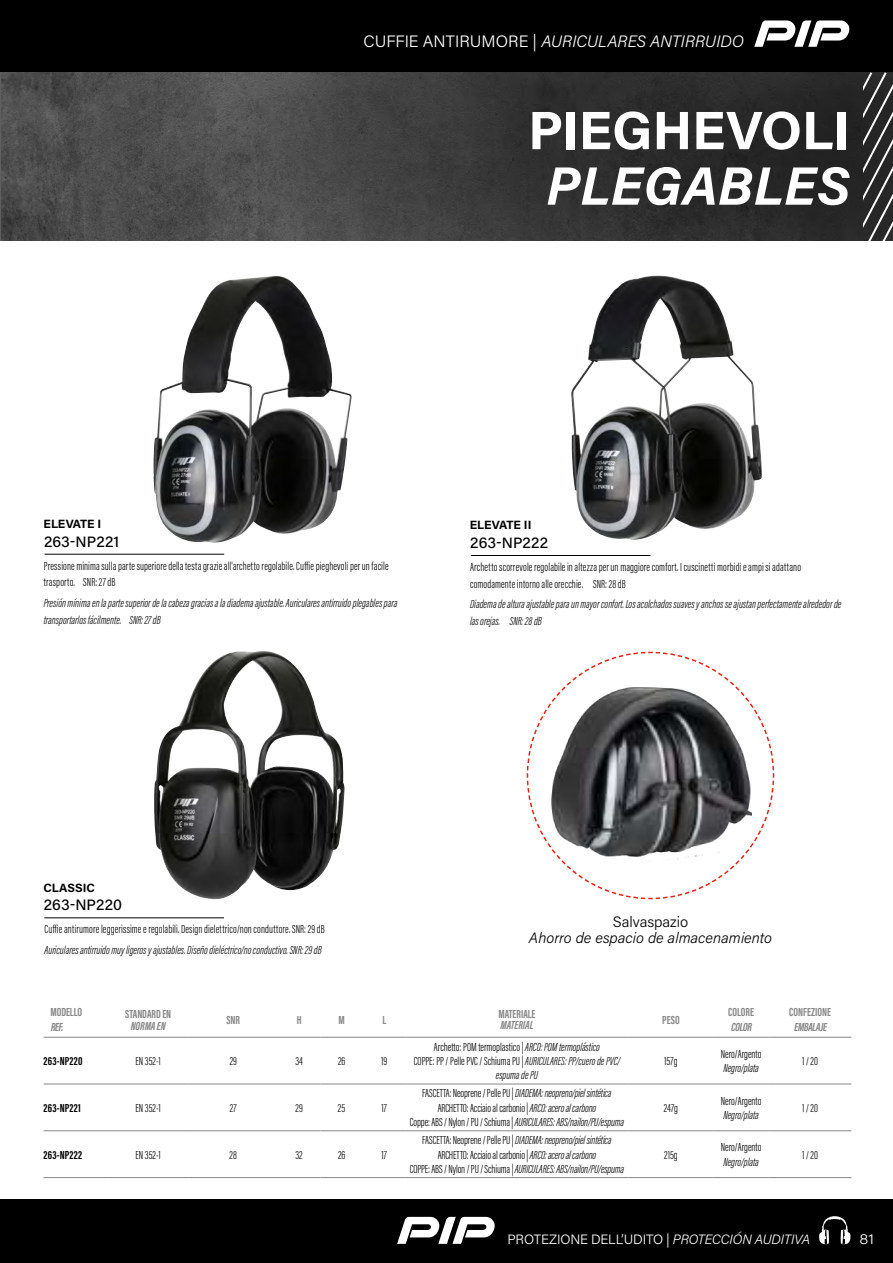
<style>
.page{position:relative;width:893px;height:1263px;background:#fff}
.page>*{position:absolute;margin:0;border:0;box-sizing:border-box;transform-origin:0 0}
.t1{font:700 54px "Acumin Pro";letter-spacing:-.005em;color:#fff}
.t2{font:italic 700 54px "Acumin Pro";letter-spacing:.01em;color:#fff}
.t3{font:italic 300 16.5px "Acumin Pro";letter-spacing:.005em;color:#fff}
.t4{font:300 16.5px "Acumin Pro";letter-spacing:-.01em;color:#fff}
.t5{font:italic 300 15px "Acumin Pro";color:#000}
.t6{font:500 15px "Acumin Pro";letter-spacing:.005em;color:#000}
.t7{font:300 15px "Acumin Pro";color:#000}
.t8{font:300 13.5px "Acumin Pro";letter-spacing:-.01em;color:#fff}
.t9{font:300 13.5px "Acumin Pro Wide";color:#fff}
.t10{font:italic 300 12px/14.4px "Acumin Pro Extra Cond";letter-spacing:.005em;color:#000;text-align:center}
.t11{font:300 12px/16.5px "Acumin Pro Extra Cond";letter-spacing:.01em;color:#000}
.t12{font:700 12px "Acumin Pro Extra Cond";color:#878787}
.t13{font:700 12px "Acumin Pro Extra Cond";letter-spacing:.025em;color:#000}
.t14{font:700 12px "Acumin Pro";letter-spacing:-.005em;color:#000}
.t15{font:italic 700 12px "Acumin Pro Extra Cond";color:#878787}
.t16{font:italic 700 12px "Acumin Pro Extra Cond";color:#878787}
.s1{font-style:normal}
.s2{font-style:italic}
</style>
<div class="page">
<div style="left:0;top:1199px;width:893px;height:64px;background:#000"></div>
<div style="left:0;top:0;width:893px;height:72px;background:#000"></div>
<svg style="left:819px;top:1216px;width:31px;height:28px"></svg>
<svg style="left:397px;top:1217px;width:98px;height:27px"></svg>
<img style="left:1px;top:72px;width:862px;height:169px">
<hr style="left:44px;top:1037px;width:64px;height:1px;background:#878787">
<hr style="left:108px;top:1037px;width:81px;height:1px;background:#878787">
<hr style="left:189px;top:1037px;width:89px;height:1px;background:#878787">
<hr style="left:278px;top:1037px;width:42px;height:1px;background:#878787">
<hr style="left:320px;top:1037px;width:43px;height:1px;background:#878787">
<hr style="left:363px;top:1037px;width:42px;height:1px;background:#878787">
<hr style="left:405px;top:1037px;width:223px;height:1px;background:#878787">
<hr style="left:628px;top:1037px;width:85px;height:1px;background:#878787">
<hr style="left:713px;top:1037px;width:56px;height:1px;background:#878787">
<hr style="left:769px;top:1037px;width:82px;height:1px;background:#878787">
<hr style="left:44px;top:1084px;width:64px;height:1px;background:#878787">
<hr style="left:108px;top:1084px;width:81px;height:1px;background:#878787">
<hr style="left:189px;top:1084px;width:89px;height:1px;background:#878787">
<hr style="left:278px;top:1084px;width:42px;height:1px;background:#878787">
<hr style="left:320px;top:1084px;width:43px;height:1px;background:#878787">
<hr style="left:363px;top:1084px;width:42px;height:1px;background:#878787">
<hr style="left:405px;top:1084px;width:223px;height:1px;background:#878787">
<hr style="left:628px;top:1084px;width:85px;height:1px;background:#878787">
<hr style="left:713px;top:1084px;width:56px;height:1px;background:#878787">
<hr style="left:769px;top:1084px;width:82px;height:1px;background:#878787">
<hr style="left:44px;top:1130px;width:64px;height:1px;background:#878787">
<hr style="left:108px;top:1130px;width:81px;height:1px;background:#878787">
<hr style="left:189px;top:1130px;width:89px;height:1px;background:#878787">
<hr style="left:278px;top:1130px;width:42px;height:1px;background:#878787">
<hr style="left:320px;top:1130px;width:43px;height:1px;background:#878787">
<hr style="left:363px;top:1130px;width:42px;height:1px;background:#878787">
<hr style="left:405px;top:1130px;width:223px;height:1px;background:#878787">
<hr style="left:628px;top:1130px;width:85px;height:1px;background:#878787">
<hr style="left:713px;top:1130px;width:56px;height:1px;background:#878787">
<hr style="left:769px;top:1130px;width:82px;height:1px;background:#878787">
<hr style="left:44px;top:1177px;width:64px;height:1px;background:#878787">
<hr style="left:108px;top:1177px;width:81px;height:1px;background:#878787">
<hr style="left:189px;top:1177px;width:89px;height:1px;background:#878787">
<hr style="left:278px;top:1177px;width:42px;height:1px;background:#878787">
<hr style="left:320px;top:1177px;width:43px;height:1px;background:#878787">
<hr style="left:363px;top:1177px;width:42px;height:1px;background:#878787">
<hr style="left:405px;top:1177px;width:223px;height:1px;background:#878787">
<hr style="left:628px;top:1177px;width:85px;height:1px;background:#878787">
<hr style="left:713px;top:1177px;width:56px;height:1px;background:#878787">
<hr style="left:769px;top:1177px;width:82px;height:1px;background:#878787">
<img style="left:154px;top:276px;width:198px;height:267px">
<img style="left:154px;top:651px;width:191px;height:249px">
<hr style="left:44px;top:917px;width:180px;height:1px;background:#000">
<img style="left:571px;top:276px;width:191px;height:264px">
<hr style="left:45px;top:554px;width:179px;height:1px;background:#000">
<hr style="left:471px;top:555px;width:179px;height:1px;background:#000">
<svg style="left:526px;top:651px;width:249px;height:249px"></svg>
<svg style="left:863px;top:72px;width:30px;height:169px"></svg>
<svg style="left:754px;top:20px;width:96px;height:27px"></svg>
<h2 class="t4" style="left:375px;top:30px;width:45px">TAPPI</h2>
<h2 class="t3" style="left:541px;top:30px;width:205px">TAPONES PARA LOS OÍDOS</h2>
<h2 class="t3" style="left:364px;top:30px;width:382px"><span class="s1">CUFFIE ANTIRUMORE |</span> AURICULARES ANTIRRUIDO</h2>
<h1 class="t1" style="left:528px;top:92px;width:323px">PIEGHEVOLI</h1>
<h1 class="t2" style="left:546px;top:147px;width:305px">PLEGABLES</h1>
<p class="t14" style="left:44px;top:515px;width:59px">ELEVATE I</p>
<p class="t14" style="left:470px;top:517px;width:63px">ELEVATE II</p>
<p class="t6" style="left:44px;top:531px;width:77px">263-NP221</p>
<p class="t6" style="left:470px;top:532px;width:80px">263-NP222</p>
<p class="t11" style="left:44px;top:557px;width:346px">Pressione minima sulla parte superiore della testa grazie all’archetto regolabile. Cuffie pieghevoli per un facile trasporto. SNR: 27 dB</p>
<p class="t10" style="left:44px;top:595px;width:355px;line-height:16.5px;text-align:left">Presión mínima en la parte superior de la cabeza gracias a la diadema ajustable. Auriculares antirruido plegables para transportarlos fácilmente. SNR: 27 dB</p>
<p class="t11" style="left:470px;top:559px;width:333px">Archetto scorrevole regolabile in altezza per un maggiore comfort. I cuscinetti morbidi e ampi si adattano comodamente intorno alle orecchie. SNR: 28 dB</p>
<p class="t10" style="left:470px;top:596px;width:373px;line-height:16.5px;text-align:left">Diadema de altura ajustable para un mayor confort. Los acolchados suaves y anchos se ajustan perfectamente alrededor de las orejas. SNR: 28 dB</p>
<p class="t14" style="left:43px;top:879px;width:53px">CLASSIC</p>
<p class="t6" style="left:44px;top:895px;width:80px">263-NP220</p>
<p class="t11" style="left:45px;top:921px;width:282px">Cuffie antirumore leggerissime e regolabili. Design dielettrico/non conduttore. SNR: 29 dB</p>
<p class="t10" style="left:45px;top:943px;width:279px">Auriculares antirruido muy ligeros y ajustables. Diseño dieléctrico/no conductivo. SNR: 29 dB</p>
<p class="t12" style="left:50px;top:1005px;width:33px">MODELLO</p>
<p class="t15" style="left:50px;top:1019px;width:17px">REF.</p>
<p class="t12" style="left:125px;top:1006px;width:47px">STANDARD EN</p>
<p class="t16" style="left:131px;top:1018px;width:36px">NORMA EN</p>
<p class="t12" style="left:226px;top:1012px;width:15px">SNR</p>
<p class="t12" style="left:297px;top:1012px;width:6px">H</p>
<p class="t12" style="left:339px;top:1012px;width:8px">M</p>
<p class="t12" style="left:382px;top:1012px;width:5px">L</p>
<p class="t13" style="left:44px;top:1053px;width:40px">263-NP220</p>
<p class="t11" style="left:136px;top:1053px;width:27px">EN 352-1</p>
<p class="t11" style="left:230px;top:1053px;width:9px">29</p>
<p class="t11" style="left:295px;top:1053px;width:9px">34</p>
<p class="t11" style="left:338px;top:1053px;width:9px">26</p>
<p class="t11" style="left:381px;top:1053px;width:8px">19</p>
<p class="t13" style="left:44px;top:1100px;width:39px">263-NP221</p>
<p class="t11" style="left:135px;top:1099px;width:27px">EN 352-1</p>
<p class="t11" style="left:230px;top:1099px;width:8px">27</p>
<p class="t11" style="left:296px;top:1099px;width:9px">29</p>
<p class="t11" style="left:338px;top:1099px;width:9px">25</p>
<p class="t11" style="left:381px;top:1099px;width:7px">17</p>
<p class="t13" style="left:44px;top:1147px;width:40px">263-NP222</p>
<p class="t11" style="left:135px;top:1146px;width:27px">EN 352-1</p>
<p class="t11" style="left:230px;top:1146px;width:9px">28</p>
<p class="t11" style="left:296px;top:1146px;width:9px">32</p>
<p class="t11" style="left:338px;top:1146px;width:9px">26</p>
<p class="t11" style="left:381px;top:1146px;width:7px">17</p>
<p class="t7" style="left:613px;top:911px;width:77px">Salvaspazio</p>
<p class="t5" style="left:529px;top:927px;width:245px">Ahorro de espacio de almacenamiento</p>
<p class="t12" style="left:498px;top:1007px;width:39px">MATERIALE</p>
<p class="t16" style="left:501px;top:1017px;width:34px">MATERIAL</p>
<p class="t10" style="left:414px;top:1039px;width:208px"><span class="s1">Archetto: POM termoplastico |</span> ARCO: POM termoplástico<br><span class="s1">COPPE: PP / Pelle PVC / Schiuma PU |</span> AURICULARES: PP/cuero de PVC/ espuma de PU</p>
<p class="t10" style="left:410px;top:1086px;width:216px"><span class="s1">FASCETTA: Neoprene / Pelle PU |</span> DIADEMA: neopreno/piel sintética<br><span class="s1">ARCHETTO: Acciaio al carbonio |</span> ARCO: acero al carbono<br><span class="s1">Coppe: ABS / Nylon / PU / Schiuma |</span> AURICULARES: ABS/nailon/PU/espuma</p>
<p class="t10" style="left:410px;top:1133px;width:216px"><span class="s1">FASCETTA: Neoprene / Pelle PU |</span> DIADEMA: neopreno/piel sintética<br><span class="s1">ARCHETTO: Acciaio al carbonio |</span> ARCO: acero al carbono<br><span class="s1">COPPE: ABS / Nylon / PU / Schiuma |</span> AURICULARES: ABS/nailon/PU/espuma</p>
<p class="t12" style="left:662px;top:1012px;width:19px">PESO</p>
<p class="t11" style="left:664px;top:1053px;width:15px">157g</p>
<p class="t11" style="left:664px;top:1099px;width:16px">247g</p>
<p class="t11" style="left:664px;top:1146px;width:15px">215g</p>
<p class="t12" style="left:728px;top:1005px;width:27px">COLORE</p>
<p class="t15" style="left:731px;top:1019px;width:25px">COLOR</p>
<p class="t11" style="left:721px;top:1045px;width:42px">Nero/Argento</p>
<p class="t10" style="left:723px;top:1061px;width:37px">Negro/plata</p>
<p class="t11" style="left:721px;top:1092px;width:42px">Nero/Argento</p>
<p class="t10" style="left:723px;top:1108px;width:37px">Negro/plata</p>
<p class="t11" style="left:721px;top:1139px;width:42px">Nero/Argento</p>
<p class="t10" style="left:723px;top:1154px;width:37px">Negro/plata</p>
<p class="t12" style="left:789px;top:1005px;width:43px">CONFEZIONE</p>
<p class="t15" style="left:794px;top:1019px;width:36px">EMBALAJE</p>
<p class="t11" style="left:802px;top:1053px;width:18px">1 / 20</p>
<p class="t11" style="left:802px;top:1099px;width:18px">1 / 20</p>
<p class="t11" style="left:802px;top:1146px;width:18px">1 / 20</p>
<p class="t8" style="left:508px;top:1230px;width:304px">PROTEZIONE DELL’UDITO | <span class="s2">PROTECCIÓN AUDITIVA</span></p>
<p class="t9" style="left:859px;top:1230px;width:16px">81</p>
</div>
